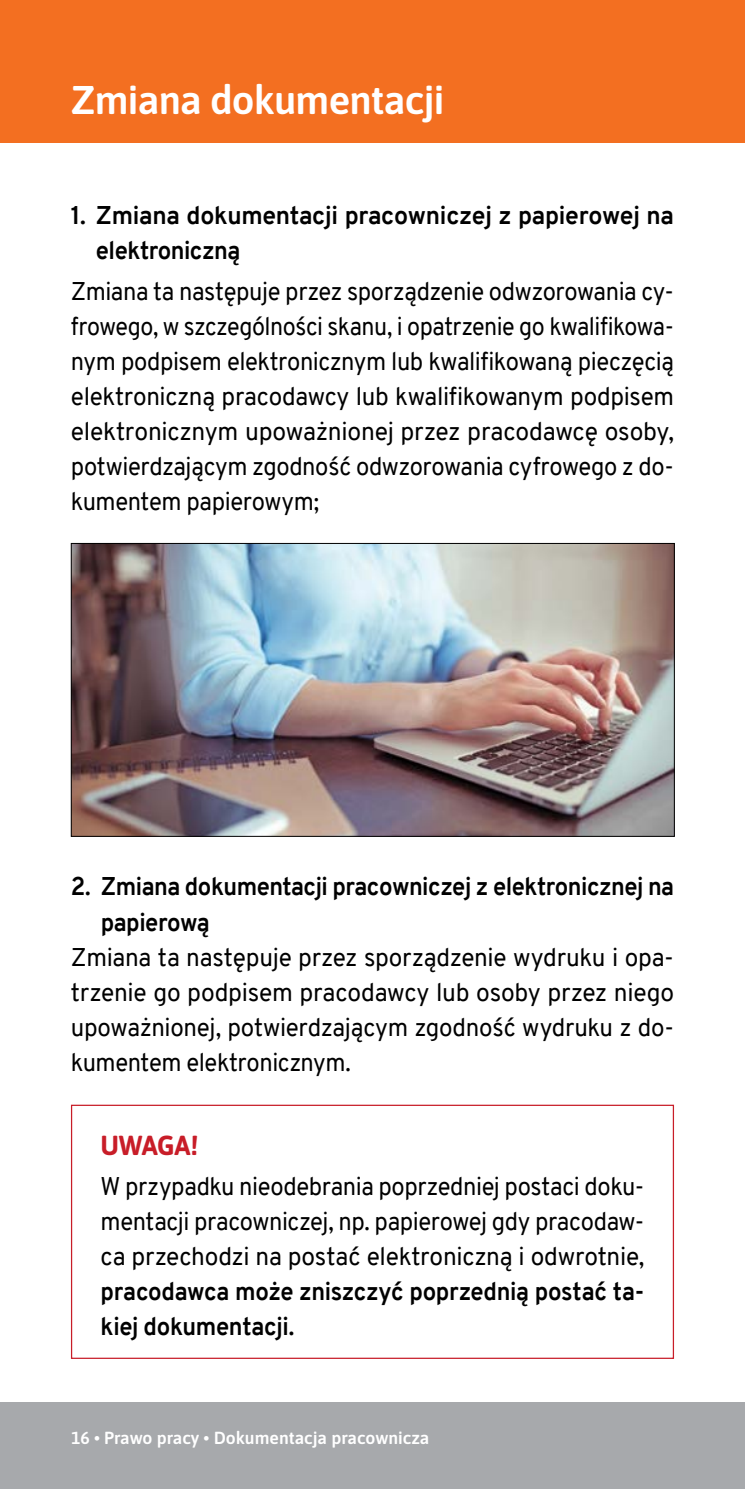
<style>
.page{position:relative;width:745px;height:1489px;background:#fff}
.page>*{position:absolute;margin:0;border:0;box-sizing:border-box;transform-origin:0 0}
.t1{font:600 40px "Asap";letter-spacing:-.02em;color:#fff}
.t2{font:700 27.5px "Asap";letter-spacing:-.02em;color:#c81d28;scale:.95 1}
.t3{font:25px/35px "Overpass";letter-spacing:-.015em;color:#000;text-align:justify;scale:.95 1}
.t4{font:25px/35px "Overpass";letter-spacing:-.015em;color:#000;text-align:justify}
.t5{font:700 25px/35px "Overpass";letter-spacing:-.02em;color:#000;scale:.95 1}
.t6{font:700 25px/35px "Overpass";letter-spacing:-.02em;color:#000}
.t7{font:600 17.5px "Asap";color:#fff}
</style>
<div class="page">
<div style="left:0;top:0;width:744px;height:142px;background:#f36f21"></div>
<div style="left:0;top:1402px;width:744px;height:86px;background:#a7a9ac"></div>
<img style="left:73px;top:545px;width:599px;height:289px">
<div style="left:71px;top:543px;width:603px;height:293px;border:1px solid #000"></div>
<div style="left:71px;top:1104px;width:602px;height:254px;border:1px solid #c81d28"></div>
<h1 class="t1" style="left:71px;top:72px;width:374px">Zmiana dokumentacji</h1>
<p class="t6" style="left:96px;top:198px;width:579px;text-indent:-25px">1. Zmiana dokumentacji pracowniczej z papierowej na elektroniczną</p>
<p class="t3" style="left:71px;top:274px;width:636px">Zmiana ta następuje przez sporządzenie odwzorowania cy&shy;frowego, w szczególności skanu, i opatrzenie go kwalifikowa&shy;nym podpisem elektronicznym lub kwalifikowaną pieczęcią elektroniczną pracodawcy lub kwalifikowanym podpisem elektronicznym upoważnionej przez pracodawcę osoby, potwierdzającym zgodność odwzorowania cyfrowego z do&shy;kumentem papierowym;</p>
<p class="t5" style="left:101px;top:869px;width:604px;text-indent:-30px">2. Zmiana dokumentacji pracowniczej z elektronicznej na papierową</p>
<p class="t4" style="left:71px;top:939px;width:604px">Zmiana ta następuje przez sporządzenie wydruku i opa&shy;trzenie go podpisem pracodawcy lub osoby przez niego upoważnionej, potwierdzającym zgodność wydruku z do&shy;kumentem elektronicznym.</p>
<p class="t2" style="left:100px;top:1125px;width:104px">UWAGA!</p>
<p class="t3" style="left:100px;top:1168px;width:573px">W przypadku nieodebrania poprzedniej postaci doku&shy;mentacji pracowniczej, np. papierowej gdy pracodaw&shy;ca przechodzi na postać elektroniczną i odwrotnie,</p>
<p class="t5" style="left:100px;top:1273px;width:573px">pracodawca może zniszczyć poprzednią postać ta&shy;kiej dokumentacji.</p>
<p class="t7" style="left:71px;top:1425px;width:359px">16 • Prawo pracy • Dokumentacja pracownicza</p>
</div>
